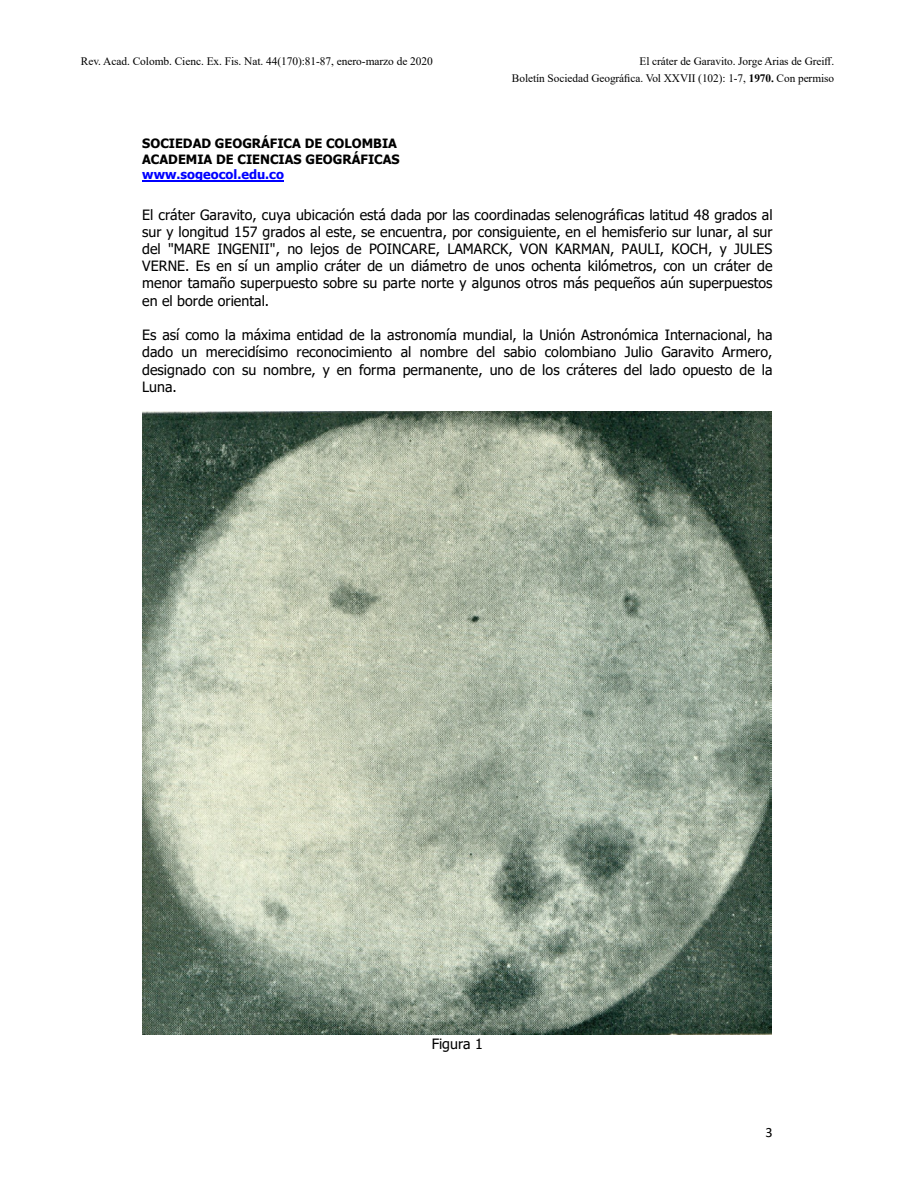
<style>
.page{position:relative;width:915px;height:1191px;background:#fff}
.page>*{position:absolute;margin:0;border:0;box-sizing:border-box;transform-origin:0 0}
.t1{font:14.25px/17.2px "Tahoma";color:#000;text-align:justify}
.t2{font:14.25px "Calibri";color:#000}
.t3{font:700 12.9px/15.6px "Tahoma";color:#000}
.t4{font:700 12.9px "Tahoma";letter-spacing:.005em;color:#00f}
.t5{font:11.4px/16.5px "Times New Roman";letter-spacing:-.005em;color:#000;text-align:right}
.s1{font-weight:700}
</style>
<div class="page">
<hr style="left:142px;top:180px;width:142px;height:1px;background:#00f">
<img style="left:142px;top:412px;width:629px;height:622px">
<p class="t5" style="left:81px;top:53px;width:353px">Rev. Acad. Colomb. Cienc. Ex. Fis. Nat. 44(170):81-87, enero-marzo de 2020</p>
<p class="t3" style="left:142px;top:136px;width:259px">SOCIEDAD GEOGRÁFICA DE COLOMBIA<br>ACADEMIA DE CIENCIAS GEOGRÁFICAS</p>
<p class="t4" style="left:142px;top:166px;width:143px">www.sogeocol.edu.co</p>
<p class="t5" style="left:512px;top:53px;width:323px">El cráter de Garavito. Jorge Arias de Greiff.<br>Boletín Sociedad Geográfica. Vol XXVII (102): 1-7, <span class="s1">1970.</span> Con permiso</p>
<p class="t1" style="left:142px;top:207px;width:631px">El cráter Garavito, cuya ubicación está dada por las coordinadas selenográficas latitud 48 grados al sur y longitud 157 grados al este, se encuentra, por consiguiente, en el hemisferio sur lunar, al sur del "MARE INGENII", no lejos de POINCARE, LAMARCK, VON KARMAN, PAULI, KOCH, y JULES VERNE. Es en sí un amplio cráter de un diámetro de unos ochenta kilómetros, con un cráter de menor tamaño superpuesto sobre su parte norte y algunos otros más pequeños aún superpuestos en el borde oriental.</p>
<p class="t1" style="left:142px;top:327px;width:631px">Es así como la máxima entidad de la astronomía mundial, la Unión Astronómica Internacional, ha dado un merecidísimo reconocimiento al nombre del sabio colombiano Julio Garavito Armero, designado con su nombre, y en forma permanente, uno de los cráteres del lado opuesto de la Luna.</p>
<p class="t1" style="left:431px;top:1035px;width:53px">Figura 1</p>
<p class="t2" style="left:765px;top:1122px;width:9px">3</p>
</div>
